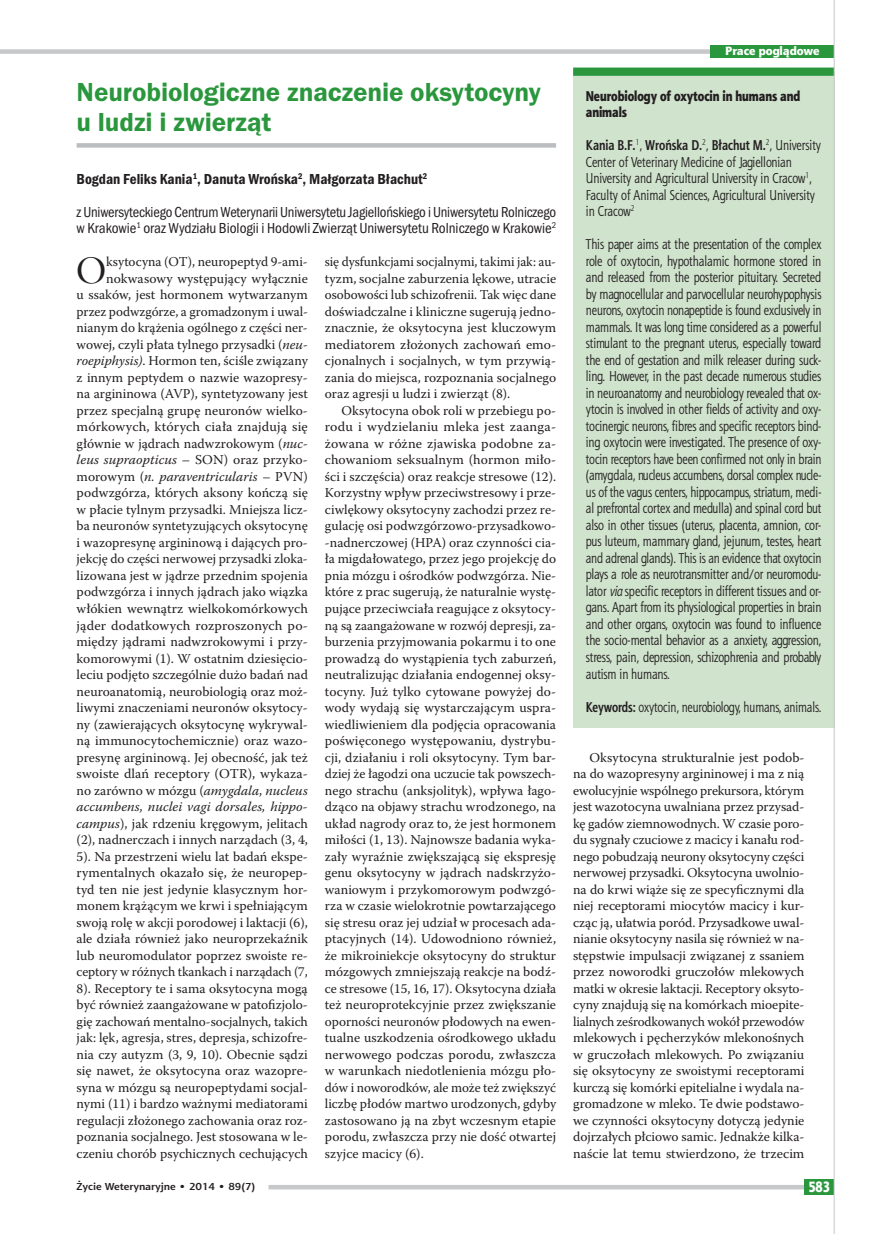
<style>
.page{position:relative;width:881px;height:1234px;background:#fff}
.page>*{position:absolute;margin:0;border:0;box-sizing:border-box;transform-origin:0 0}
.t1{font:38.55px "Warnock Pro Disp";color:#231f20}
.t2{font:600 27px/30px "Franklin Gothic Itc TEE Dm";letter-spacing:-.005em;color:#2a973d}
.t3{font:15px/16.5px "Franklin Got Itc TOT Boo Con";letter-spacing:-.01em;color:#231f20}
.t4{font:15px "Franklin Got Itc TOT Dem Con";color:#231f20}
.t5{font:15px "Aerton Cnd EFN Black";color:#fff}
.t6{font:14.25px/16.5px "Aerton Cnd EFN";color:#231f20}
.t7{font:14.25px/16.5px "Aerton Cnd EFN Black";color:#231f20}
.t8{font:13.5px/16.5px "Warnock Pro";color:#231f20;text-align:justify}
.t9{font:12px "Aerton EFN Black";color:#fff}
.t10{font:700 10.2px "Aerton EFN";color:#231f20;scale:1.11 1}
.s1{font-style:italic}
.s2{font-weight:700}
</style>
<div class="page">
<div style="left:77px;top:143px;width:479px;height:5px;background:#bcbdc0"></div>
<div style="left:573px;top:72px;width:260px;height:656px;background:#d0e3cd"></div>
<div style="left:573px;top:67px;width:260px;height:9px;background:#2a973d"></div>
<div style="left:0;top:49px;width:833px;height:5px;background:#c7c8ca"></div>
<div style="left:710px;top:45px;width:123px;height:13px;background:#2a973d"></div>
<div style="left:268px;top:1184px;width:565px;height:5px;background:#c7c8ca"></div>
<div style="left:804px;top:1178px;width:29px;height:15px;background:#2a973d"></div>
<hr style="left:833px;top:0;width:1px;height:1233px;background:#c7c8ca">
<h2 class="t2" style="left:77px;top:77px;width:465px">Neurobiologiczne znaczenie oksytocyny u ludzi i zwierząt</h2>
<p class="t4" style="left:77px;top:170px;width:352px">Bogdan Feliks Kania<sup>1</sup>, Danuta Wrońska<sup>2</sup>, Małgorzata Błachut<sup>2</sup></p>
<p class="t3" style="left:77px;top:203px;width:481px">z Uniwersyteckiego Centrum Weterynarii Uniwersytetu Jagiellońskiego i Uniwersytetu Rolniczego w Krakowie<sup>1</sup> oraz Wydziału Biologii i Hodowli Zwierząt Uniwersytetu Rolniczego w Krakowie<sup>2</sup></p>
<p class="t8" style="left:77px;top:253px;width:233px;text-align:right">ksytocyna (OT), neuropeptyd 9-ami&shy;nokwasowy występujący wyłącznie<br>u ssaków, jest hormonem wytwarzanym przez podwzgórze, a gromadzonym i uwal&shy;nianym do krążenia ogólnego z części ner&shy;wowej, czyli płata tylnego przysadki (<span class="s1">neu&shy;roepiphysis)</span>. Hormon ten, ściśle związany z innym peptydem o nazwie wazopresy&shy;na argininowa (AVP), syntetyzowany jest przez specjalną grupę neuronów wielko&shy;mórkowych, których ciała znajdują się głównie w jądrach nadwzrokowym (<span class="s1">nuc&shy;leus supraopticus</span> – SON) oraz przyko&shy;morowym (<span class="s1">n. paraventricularis</span> – PVN) podwzgórza, których aksony kończą się w płacie tylnym przysadki. Mniejsza licz&shy;ba neuronów syntetyzujących oksytocynę i wazopresynę argininową i dających pro&shy;jekcję do części nerwowej przysadki zloka&shy;lizowana jest w jądrze przednim spojenia podwzgórza i innych jądrach jako wiązka włókien wewnątrz wielkokomórkowych jąder dodatkowych rozproszonych po&shy;między jądrami nadwzrokowymi i przy&shy;komorowymi (1). W ostatnim dziesięcio&shy;leciu podjęto szczególnie dużo badań nad neuroanatomią, neurobiologią oraz moż&shy;liwymi znaczeniami neuronów oksytocy&shy;ny (zawierających oksytocynę wykrywal&shy;ną immunocytochemicznie) oraz wazo&shy;presynę argininową. Jej obecność, jak też swoiste dlań receptory (OTR), wykaza&shy;no zarówno w mózgu (<span class="s1">amygdala, nucleus accumbens, nuclei vagi dorsales, hippo&shy;campus</span>), jak rdzeniu kręgowym, jelitach (2), nadnerczach i innych narządach (3, 4, 5). Na przestrzeni wielu lat badań ekspe&shy;rymentalnych okazało się, że neuropep&shy;tyd ten nie jest jedynie klasycznym hor&shy;monem krążącym we krwi i spełniającym swoją rolę w akcji porodowej i laktacji (6), ale działa również jako neuroprzekaźnik lub neuromodulator poprzez swoiste re&shy;ceptory w różnych tkankach i narządach (7, 8). Receptory te i sama oksytocyna mogą być również zaangażowane w patofizjolo&shy;gię zachowań mentalno-socjalnych, takich jak: lęk, agresja, stres, depresja, schizofre&shy;nia czy autyzm (3, 9, 10). Obecnie sądzi się nawet, że oksytocyna oraz wazopre&shy;syna w mózgu są neuropeptydami socjal&shy;nymi (11) i bardzo ważnymi mediatorami regulacji złożonego zachowania oraz roz&shy;poznania socjalnego. Jest stosowana w le&shy;czeniu chorób psychicznych cechujących</p>
<p class="t8" style="left:325px;top:253px;width:233px">się dysfunkcjami socjalnymi, takimi jak: au&shy;tyzm, socjalne zaburzenia lękowe, utracie osobowości lub schizofrenii. Tak więc dane doświadczalne i kliniczne sugerują jedno&shy;znacznie, że oksytocyna jest kluczowym mediatorem złożonych zachowań emo&shy;cjonalnych i socjalnych, w tym przywią&shy;zania do miejsca, rozpoznania socjalnego oraz agresji u ludzi i zwierząt (8).</p>
<h1 class="t1" style="left:77px;top:249px;width:31px">O</h1>
<p class="t8" style="left:325px;top:402px;width:233px;text-indent:16px">Oksytocyna obok roli w przebiegu po&shy;rodu i wydzielaniu mleka jest zaanga&shy;żowana w różne zjawiska podobne za&shy;chowaniom seksualnym (hormon miło&shy;ści i szczęścia) oraz reakcje stresowe (12).<br>Korzystny wpływ przeciwstresowy i prze&shy;ciwlękowy oksytocyny zachodzi przez re&shy;gulację osi podwzgórzowo-przysadkowo--nadnerczowej (HPA) oraz czynności cia&shy;ła migdałowatego, przez jego projekcję do pnia mózgu i ośrodków podwzgórza. Nie&shy;które z prac sugerują, że naturalnie wystę&shy;pujące przeciwciała reagujące z oksytocy&shy;ną są zaangażowane w rozwój depresji, za&shy;burzenia przyjmowania pokarmu i to one prowadzą do wystąpienia tych zaburzeń, neutralizując działania endogennej oksy&shy;tocyny. Już tylko cytowane powyżej do&shy;wody wydają się wystarczającym uspra&shy;wiedliwieniem dla podjęcia opracowania poświęconego występowaniu, dystrybu&shy;cji, działaniu i roli oksytocyny. Tym bar&shy;dziej że łagodzi ona uczucie tak powszech&shy;nego strachu (anksjolityk), wpływa łago&shy;dząco na objawy strachu wrodzonego, na układ nagrody oraz to, że jest hormonem miłości (1, 13). Najnowsze badania wyka&shy;zały wyraźnie zwiększającą się ekspresję genu oksytocyny w jądrach nadskrzyżo&shy;waniowym i przykomorowym podwzgó&shy;rza w czasie wielokrotnie powtarzającego się stresu oraz jej udział w procesach ada&shy;ptacyjnych (14). Udowodniono również, że mikroiniekcje oksytocyny do struktur mózgowych zmniejszają reakcje na bodź&shy;ce stresowe (15, 16, 17). Oksytocyna działa też neuroprotekcyjnie przez zwiększanie oporności neuronów płodowych na ewen&shy;tualne uszkodzenia ośrodkowego układu nerwowego podczas porodu, zwłaszcza w warunkach niedotlenienia mózgu pło&shy;dów i noworodków, ale może też zwiększyć liczbę płodów martwo urodzonych, gdyby zastosowano ją na zbyt wczesnym etapie porodu, zwłaszcza przy nie dość otwartej szyjce macicy (6).</p>
<p class="t9" style="left:725px;top:43px;width:96px">Prace poglądowe</p>
<p class="t7" style="left:585px;top:87px;width:216px">Neurobiology of oxytocin in humans and animals</p>
<p class="t6" style="left:585px;top:137px;width:236px"><span class="s2">Kania B.F.</span><sup>1</sup>, <span class="s2">Wrońska D.</span><sup>2</sup>, <span class="s2">Błachut M.</span><sup>2</sup>, University Center of Veterinary Medicine of Jagiellonian University and Agricultural University in Cracow<sup>1</sup>, Faculty of Animal Sciences, Agricultural University in Cracow<sup>2</sup></p>
<p class="t6" style="left:585px;top:236px;width:237px;text-align:justify">This paper aims at the presentation of the complex role of oxytocin, hypothalamic hormone stored in and released from the posterior pituitary. Secreted by magnocellular and parvocellular neurohypophysis neurons, oxytocin nonapeptide is found exclusively in mammals. It was long time considered as a powerful stimulant to the pregnant uterus, especially toward the end of gestation and milk releaser during suck&shy;ling. However, in the past decade numerous studies in neuroanatomy and neurobiology revealed that ox&shy;ytocin is involved in other fields of activity and oxy&shy;tocinergic neurons, fibres and specific receptors bind&shy;ing oxytocin were investigated. The presence of oxy&shy;tocin receptors have been confirmed not only in brain (amygdala, nucleus accumbens, dorsal complex nucle&shy;us of the vagus centers, hippocampus, striatum, medi&shy;al prefrontal cortex and medulla) and spinal cord but also in other tissues (uterus, placenta, amnion, cor&shy;pus luteum, mammary gland, jejunum, testes, heart and adrenal glands). This is an evidence that oxytocin plays a role as neurotransmitter and/or neuromodu&shy;lator <span class="s1">via</span> specific receptors in different tissues and or&shy;gans. Apart from its physiological properties in brain and other organs, oxytocin was found to influence the socio-mental behavior as a anxiety, aggression, stress, pain, depression, schizophrenia and probably autism in humans.</p>
<p class="t6" style="left:585px;top:698px;width:237px"><span class="s2">Keywords:</span> oxytocin, neurobiology, humans, animals.</p>
<p class="t8" style="left:573px;top:748px;width:233px;text-indent:16px">Oksytocyna strukturalnie jest podob&shy;na do wazopresyny argininowej i ma z nią ewolucyjnie wspólnego prekursora, którym jest wazotocyna uwalniana przez przysad&shy;kę gadów ziemnowodnych. W czasie poro&shy;du sygnały czuciowe z macicy i kanału rod&shy;nego pobudzają neurony oksytocyny części nerwowej przysadki. Oksytocyna uwolnio&shy;na do krwi wiąże się ze specyficznymi dla niej receptorami miocytów macicy i kur&shy;cząc ją, ułatwia poród. Przysadkowe uwal&shy;nianie oksytocyny nasila się również w na&shy;stępstwie impulsacji związanej z ssaniem przez noworodki gruczołów mlekowych matki w okresie laktacji. Receptory oksyto&shy;cyny znajdują się na komórkach mioepite&shy;lialnych ześrodkowanych wokół przewodów mlekowych i pęcherzyków mlekonośnych w gruczołach mlekowych. Po związaniu się oksytocyny ze swoistymi receptorami kurczą się komórki epitelialne i wydala na&shy;gromadzone w mleko. Te dwie podstawo&shy;we czynności oksytocyny dotyczą jedynie dojrzałych płciowo samic. Jednakże kilka&shy;naście lat temu stwierdzono, że trzecim</p>
<p class="t10" style="left:77px;top:1180px;width:162px">Życie Weterynaryjne • 2014 • 89(7)</p>
<p class="t5" style="left:808px;top:1177px;width:23px">583</p>
</div>
